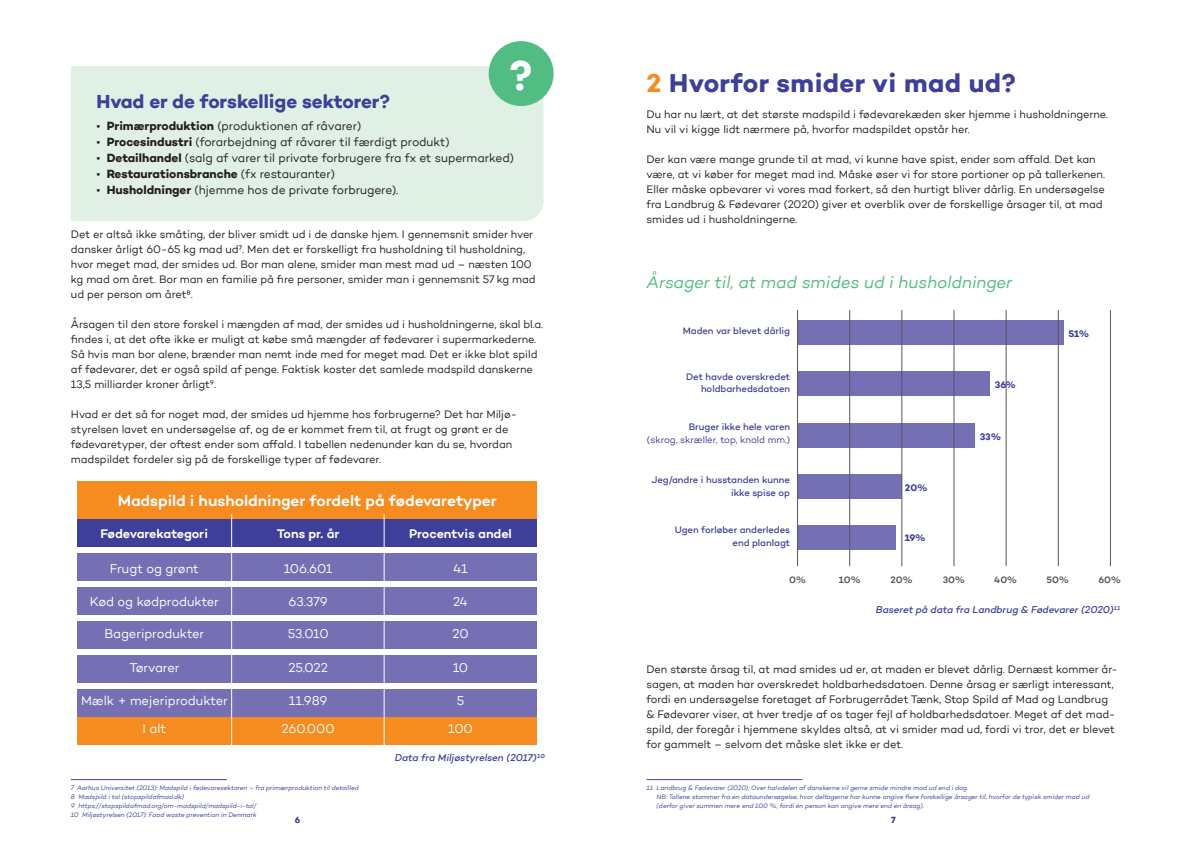
<style>
.page{position:relative;width:1191px;height:842px;background:#fff}
.page>*{position:absolute;margin:0;border:0;box-sizing:border-box;transform-origin:0 0}
.t1{font:700 42px "Campton";color:#fff}
.t2{font:700 26px "Campton";letter-spacing:.015em;color:#3e3f99}
.t3{font:700 19px "Campton";letter-spacing:-.005em;color:#3e3f99}
.t4{font:italic 17px "Campton";color:#51bd83}
.t5{font:600 15.8px "Campton";letter-spacing:-.005em;color:#fff}
.t6{font:12.9px "Campton";letter-spacing:-.01em;color:#fff}
.t7{font:600 12.9px "Campton";letter-spacing:-.005em;color:#fff}
.t8{font:12px "Campton";letter-spacing:-.005em;color:#231f20}
.t9{font:700 12px "Campton";letter-spacing:-.005em;color:#231f20}
.t10{font:11px/15px "Campton";letter-spacing:-.005em;color:#231f20}
.t11{font:italic 500 10px "Campton";letter-spacing:-.01em;color:#3e3f99}
.t12{font:500 9.6px/12.8px "Campton";letter-spacing:-.005em;color:#3e3f99;text-align:right}
.t13{font:9.6px "Campton";letter-spacing:-.005em;color:#3e3f99}
.t14{font:600 9.6px "Campton";letter-spacing:-.005em;color:#57585a}
.t15{font:700 9.6px "Campton";letter-spacing:-.005em;color:#3e3f99}
.t16{font:700 9px "Campton";color:#3e3f99}
.t17{font:italic 6.5px/9px "Campton";letter-spacing:-.005em;color:#3e3f99}
.s1{font-weight:700}
.s2{font-weight:400}
.s3{color:#f68b1f}
</style>
<div class="page">
<div style="left:78px;top:481px;width:459px;height:39px;background:#f68b1f"></div>
<div style="left:78px;top:520px;width:459px;height:27px;background:#3e3f99"></div>
<div style="left:78px;top:553px;width:459px;height:28px;background:#756fb3"></div>
<div style="left:78px;top:587px;width:459px;height:28px;background:#756fb3"></div>
<div style="left:78px;top:621px;width:459px;height:28px;background:#756fb3"></div>
<div style="left:78px;top:655px;width:459px;height:28px;background:#756fb3"></div>
<div style="left:78px;top:689px;width:459px;height:27px;background:#756fb3"></div>
<div style="left:78px;top:717px;width:459px;height:27px;background:#f68b1f"></div>
<hr style="left:231px;top:514px;width:1px;height:232px;background:#fff">
<hr style="left:384px;top:514px;width:1px;height:232px;background:#fff">
<div style="left:797px;top:321px;width:267px;height:24px;background:#756fb3"></div>
<div style="left:797px;top:372px;width:193px;height:24px;background:#756fb3"></div>
<div style="left:797px;top:423px;width:178px;height:24px;background:#756fb3"></div>
<div style="left:797px;top:474px;width:105px;height:24px;background:#756fb3"></div>
<div style="left:797px;top:525px;width:99px;height:25px;background:#756fb3"></div>
<hr style="left:797px;top:310px;width:1px;height:256px;background:#57585a">
<hr style="left:849px;top:310px;width:1px;height:256px;background:#57585a">
<hr style="left:901px;top:310px;width:1px;height:256px;background:#57585a">
<hr style="left:953px;top:310px;width:1px;height:256px;background:#57585a">
<hr style="left:1005px;top:310px;width:1px;height:256px;background:#57585a">
<hr style="left:1058px;top:310px;width:1px;height:256px;background:#57585a">
<hr style="left:1110px;top:310px;width:1px;height:256px;background:#57585a">
<hr style="left:71px;top:779px;width:156px;height:1px;background:#3e3f99">
<hr style="left:646px;top:779px;width:156px;height:1px;background:#3e3f99">
<div style="left:71px;top:66px;width:472px;height:155px;background:#e0f0e4"></div>
<div style="left:488px;top:41px;width:65px;height:65px;background:#51bd83;border-radius:50%"></div>
<h1 class="t1" style="left:510px;top:49px;width:24px">?</h1>
<h3 class="t3" style="left:96px;top:89px;width:295px">Hvad er de forskellige sektorer?</h3>
<p class="t8" style="left:96px;top:118px;width:266px">• <span class="s1">Primærproduktion</span> (produktionen af råvarer)</p>
<p class="t8" style="left:96px;top:134px;width:355px">• <span class="s1">Procesindustri</span> (forarbejdning af råvarer til færdigt produkt)</p>
<p class="t8" style="left:96px;top:150px;width:419px">• <span class="s1">Detailhandel</span> (salg af varer til private forbrugere fra fx et supermarked)</p>
<p class="t9" style="left:96px;top:166px;width:240px"><span class="s2">•</span> Restaurationsbranche <span class="s2">(fx restauranter)</span></p>
<p class="t8" style="left:96px;top:182px;width:303px">• <span class="s1">Husholdninger</span> (hjemme hos de private forbrugere).</p>
<p class="t10" style="left:71px;top:227px;width:466px">Det er altså ikke småting, der bliver smidt ud i de danske hjem. I gennemsnit smider hver dansker årligt 60-65 kg mad ud7. Men det er forskelligt fra husholdning til husholdning, hvor meget mad, der smides ud. Bor man alene, smider man mest mad ud – næsten 100 kg mad om året. Bor man en familie på fire personer, smider man i gennemsnit 57 kg mad ud per person om året8.</p>
<p class="t10" style="left:71px;top:317px;width:474px">Årsagen til den store forskel i mængden af mad, der smides ud i husholdningerne, skal bl.a. findes i, at det ofte ikke er muligt at købe små mængder af fødevarer i supermarkederne.<br>Så hvis man bor alene, brænder man nemt inde med for meget mad. Det er ikke blot spild af fødevarer, det er også spild af penge. Faktisk koster det samlede madspild danskerne 13,5 milliarder kroner årligt9.</p>
<p class="t10" style="left:71px;top:407px;width:445px">Hvad er det så for noget mad, der smides ud hjemme hos forbrugerne? Det har Miljø&shy;styrelsen lavet en undersøgelse af, og de er kommet frem til, at frugt og grønt er de fødevaretyper, der oftest ender som affald. I tabellen nedenunder kan du se, hvordan madspildet fordeler sig på de forskellige typer af fødevarer.</p>
<h3 class="t5" style="left:118px;top:490px;width:381px">Madspild i husholdninger fordelt på fødevaretyper</h3>
<p class="t7" style="left:101px;top:525px;width:109px">Fødevarekategori</p>
<p class="t7" style="left:277px;top:525px;width:64px">Tons pr. år</p>
<p class="t7" style="left:409px;top:525px;width:104px">Procentvis andel</p>
<p class="t6" style="left:110px;top:561px;width:90px">Frugt og grønt</p>
<p class="t6" style="left:284px;top:561px;width:50px">106.601</p>
<p class="t6" style="left:453px;top:561px;width:16px">41</p>
<p class="t6" style="left:90px;top:593px;width:131px">Kød og kødprodukter</p>
<p class="t6" style="left:288px;top:593px;width:41px">63.379</p>
<p class="t6" style="left:453px;top:593px;width:16px">24</p>
<p class="t6" style="left:105px;top:626px;width:101px">Bageriprodukter</p>
<p class="t6" style="left:288px;top:626px;width:42px">53.010</p>
<p class="t6" style="left:452px;top:626px;width:18px">20</p>
<p class="t6" style="left:129px;top:659px;width:52px">Tørvarer</p>
<p class="t6" style="left:288px;top:659px;width:41px">25.022</p>
<p class="t6" style="left:453px;top:659px;width:17px">10</p>
<p class="t6" style="left:81px;top:693px;width:148px">Mælk + mejeriprodukter</p>
<p class="t6" style="left:289px;top:693px;width:40px">11.989</p>
<p class="t6" style="left:457px;top:693px;width:9px">5</p>
<p class="t6" style="left:143px;top:721px;width:25px">I alt</p>
<p class="t6" style="left:282px;top:721px;width:54px">260.000</p>
<p class="t6" style="left:448px;top:721px;width:26px">100</p>
<p class="t11" style="left:395px;top:752px;width:151px">Data fra Miljøstyrelsen (2017)10</p>
<h2 class="t2" style="left:646px;top:66px;width:371px"><span class="s3">2</span> Hvorfor smider vi mad ud?</h2>
<p class="t10" style="left:646px;top:107px;width:463px">Du har nu lært, at det største madspild i fødevarekæden sker hjemme i husholdningerne.<br>Nu vil vi kigge lidt nærmere på, hvorfor madspildet opstår her.</p>
<p class="t10" style="left:646px;top:152px;width:460px">Der kan være mange grunde til at mad, vi kunne have spist, ender som affald. Det kan være, at vi køber for meget mad ind. Måske øser vi for store portioner op på tallerkenen.<br>Eller måske opbevarer vi vores mad forkert, så den hurtigt bliver dårlig. En undersøgelse fra Landbrug &amp; Fødevarer (2020) giver et overblik over de forskellige årsager til, at mad smides ud i husholdningerne.</p>
<h3 class="t4" style="left:646px;top:272px;width:367px">Årsager til, at mad smides ud i husholdninger</h3>
<p class="t12" style="left:683px;top:325px;width:109px">Maden var blevet dårlig</p>
<p class="t12" style="left:686px;top:370px;width:105px">Det havde overskredet holdbarhedsdatoen</p>
<p class="t12" style="left:689px;top:420px;width:103px">Bruger ikke hele varen</p>
<p class="t13" style="left:647px;top:434px;width:145px">(skrog, skræller, top, knold mm.)</p>
<p class="t12" style="left:652px;top:473px;width:140px">Jeg/andre i husstanden kunne ikke spise op</p>
<p class="t12" style="left:675px;top:523px;width:117px">Ugen forløber anderledes end planlagt</p>
<p class="t15" style="left:905px;top:481px;width:24px">20%</p>
<p class="t15" style="left:904px;top:532px;width:23px">19%</p>
<p class="t15" style="left:994px;top:379px;width:23px">36%</p>
<p class="t15" style="left:979px;top:430px;width:23px">33%</p>
<p class="t15" style="left:1068px;top:327px;width:22px">51%</p>
<p class="t14" style="left:789px;top:574px;width:19px">0%</p>
<p class="t14" style="left:839px;top:574px;width:23px">10%</p>
<p class="t14" style="left:890px;top:574px;width:24px">20%</p>
<p class="t14" style="left:942px;top:574px;width:24px">30%</p>
<p class="t14" style="left:994px;top:574px;width:25px">40%</p>
<p class="t14" style="left:1046px;top:574px;width:24px">50%</p>
<p class="t14" style="left:1098px;top:574px;width:24px">60%</p>
<p class="t11" style="left:876px;top:604px;width:246px">Baseret på data fra Landbrug &amp; Fødevarer (2020)11</p>
<p class="t10" style="left:646px;top:662px;width:473px">Den største årsag til, at mad smides ud er, at maden er blevet dårlig. Dernæst kommer år&shy;sagen, at maden har overskredet holdbarhedsdatoen. Denne årsag er særligt interessant, fordi en undersøgelse foretaget af Forbrugerrådet Tænk, Stop Spild af Mad og Landbrug &amp; Fødevarer viser, at hver tredje af os tager fejl af holdbarhedsdatoer. Meget af det mad&shy;spild, der foregår i hjemmene skyldes altså, at vi smider mad ud, fordi vi tror, det er blevet for gammelt – selvom det måske slet ikke er det.</p>
<p class="t17" style="left:71px;top:783px;width:289px">7 Aarhus Universitet (2013): Madspild i fødevaresektoren – fra primærproduktion til detailled 8 Madspild i tal (stopspildafmad.dk)<br>9 https://stopspildafmad.org/om-madspild/madspild-i-tal/<br>10 Miljøstyrelsen (2017): Food waste prevention in Denmark</p>
<p class="t17" style="left:656px;top:783px;width:434px;text-indent:-10px">11 Landbrug &amp; Fødevarer (2020): Over halvdelen af danskerne vil gerne smide mindre mad ud end i dag.<br>NB: Tallene stammer fra en dataundersøgelse, hvor deltagerne har kunne angive flere forskellige årsager til, hvorfor de typisk smider mad ud (derfor giver summen mere end 100 %, fordi én person kan angive mere end én årsag).</p>
<p class="t16" style="left:295px;top:815px;width:7px">6</p>
<p class="t16" style="left:891px;top:815px;width:6px">7</p>
</div>
